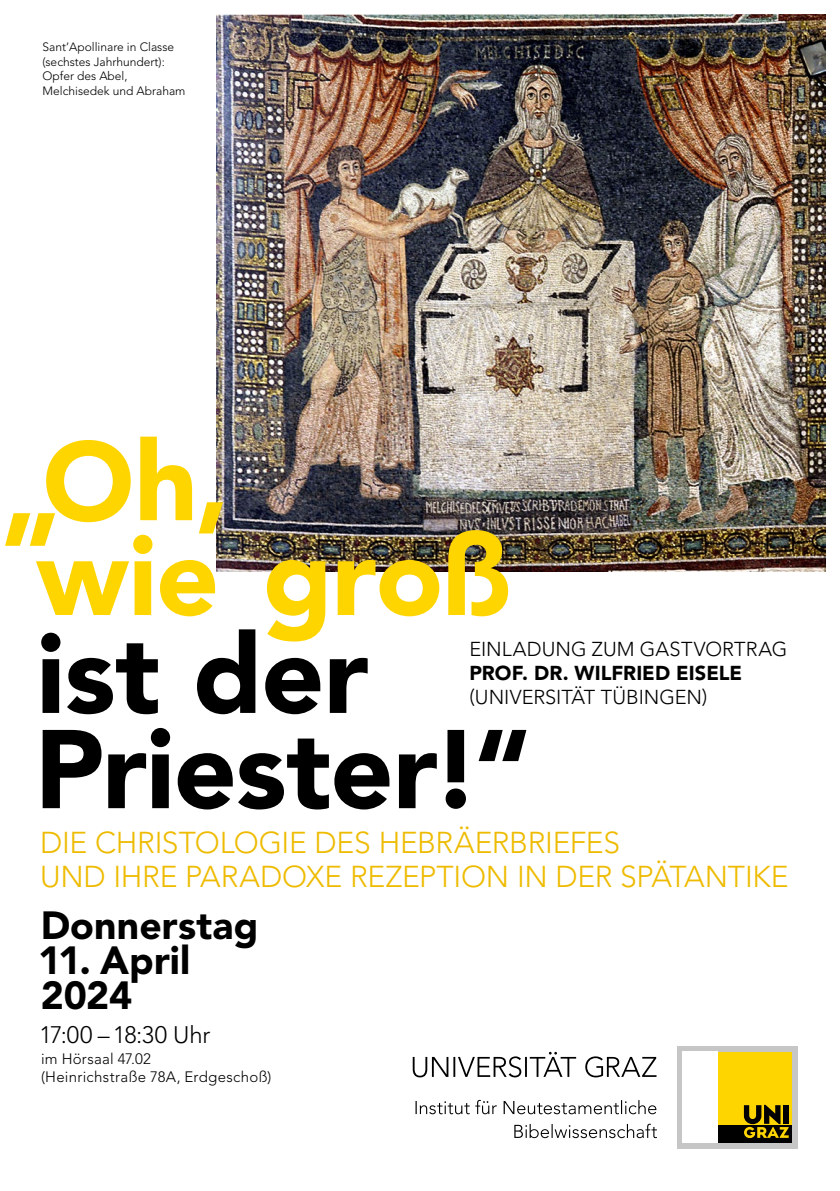
<style>
.page{position:relative;width:840px;height:1191px;background:#fff}
.page>*{position:absolute;margin:0;border:0;box-sizing:border-box;transform-origin:0 0}
.t1{font:900 115.6px "Avenir LT Std";color:#ffd500}
.t2{font:900 110.4px/95.2px "Avenir LT Std";letter-spacing:-.01em;color:#000}
.t3{font:900 110.4px "Avenir LT Std";letter-spacing:-.01em;color:#ffd500}
.t4{font:900 39px/35px "Avenir LT Std";letter-spacing:.005em;color:#000}
.t5{font:300 30px/34px "Avenir LT Std";letter-spacing:-.01em;color:#eb0}
.t6{font:300 23.8px "Avenir LT Std";letter-spacing:-.005em;color:#000}
.t7{font:300 20px "Avenir LT Std";letter-spacing:.005em;color:#000}
.t8{font:900 20px "Avenir LT Std";color:#000}
.t9{font:300 15px/18px "Avenir LT Std";letter-spacing:.02em;color:#000}
.t10{font:300 12px/14.4px "Avenir LT Std";color:#000}
</style>
<div class="page">
<img style="left:217px;top:14px;width:608px;height:557px">
<div style="left:677px;top:1046px;width:120px;height:102px;background:#c6c6c6"></div>
<div style="left:718px;top:1051px;width:73px;height:74px;background:#ffd500"></div>
<div style="left:718px;top:1125px;width:73px;height:18px;background:#000"></div>
<div style="left:682px;top:1051px;width:36px;height:92px;background:#fff"></div>
<svg style="left:743px;top:1104px;width:45px;height:34px"></svg>
<svg style="left:412px;top:1051px;width:244px;height:26px"></svg>
<svg style="left:415px;top:1099px;width:241px;height:15px"></svg>
<svg style="left:514px;top:1123px;width:142px;height:15px"></svg>
<p class="t10" style="left:42px;top:40px;width:144px">Sant’Apollinare in Classe (sechstes Jahrhundert):<br>Opfer des Abel,<br>Melchisedek und Abraham</p>
<h2 class="t3" style="left:42px;top:415px;width:189px">Oh,</h2>
<h1 class="t1" style="left:0;top:421px;width:62px">„</h1>
<h2 class="t3" style="left:36px;top:510px;width:477px">wie groß</h2>
<h2 class="t2" style="left:35px;top:626px;width:498px">ist der<br>Priester!“</h2>
<h3 class="t7" style="left:469px;top:637px;width:319px">EINLADUNG ZUM GASTVORTRAG</h3>
<h3 class="t8" style="left:469px;top:661px;width:274px">PROF. DR. WILFRIED EISELE</h3>
<h3 class="t7" style="left:469px;top:685px;width:239px">(UNIVERSITÄT TÜBINGEN)</h3>
<h3 class="t5" style="left:40px;top:826px;width:749px">DIE CHRISTOLOGIE DES HEBRÄERBRIEFES<br>UND IHRE PARADOXE REZEPTION IN DER SPÄTANTIKE</h3>
<h3 class="t4" style="left:41px;top:907px;width:219px">Donnerstag</h3>
<h3 class="t4" style="left:38px;top:942px;width:153px">11. April<br>2024</h3>
<h3 class="t6" style="left:40px;top:1020px;width:172px">17:00 – 18:30 Uhr</h3>
<p class="t9" style="left:41px;top:1049px;width:232px">im Hörsaal 47.02<br>(Heinrichstraße 78A, Erdgeschoß)</p>
</div>
